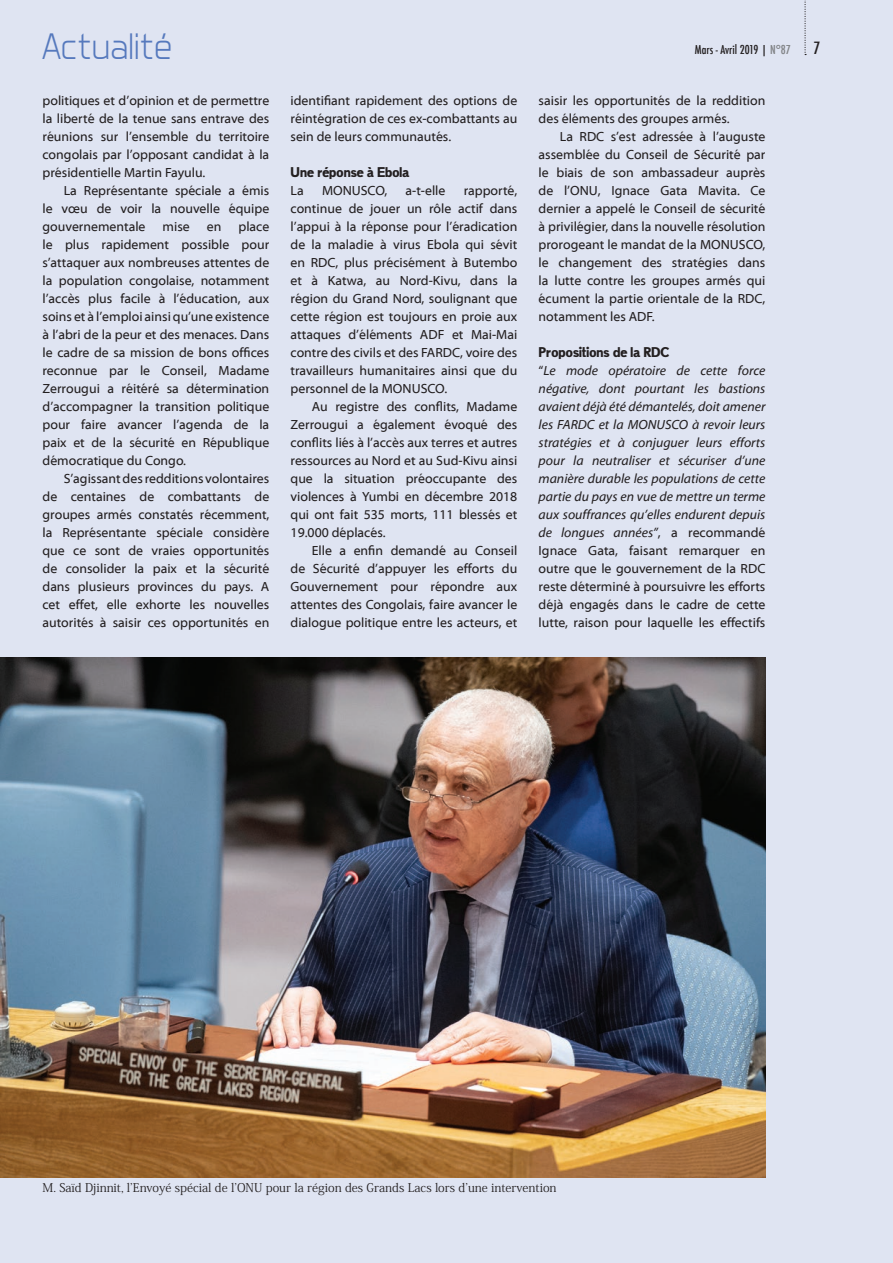
<style>
.page{position:relative;width:893px;height:1263px;background:#dfe4f2}
.page>*{position:absolute;margin:0;border:0;box-sizing:border-box;transform-origin:0 0}
.t1{font:300 37.5px "Aero Matics";color:#5679bd}
.t2{font:500 condensed 16.5px "Futura";color:#231f20}
.t3{font:13.5px "Maximum Impact";color:#231f20}
.t4{font:13.35px/18px "Myriad Web Pro";color:#231f20;text-align:justify}
.t5{font:italic 13.35px/18px "Myriad Web Pro";color:#231f20;text-align:justify}
.t6{font:12px "Koz Min Pr 6 N";color:#231f20}
.t7{font:500 condensed 12px "Futura";color:#231f20}
.s1{color:#808285}
.s2{font-style:normal}
</style>
<div class="page">
<img style="left:0;top:657px;width:765px;height:521px">
<svg style="left:804px;top:0;width:2px;height:55px"></svg>
<h1 class="t1" style="left:43px;top:24px;width:131px">Actualité</h1>
<p class="t7" style="left:695px;top:42px;width:97px">Mars - Avril 2019 | <span class="s1">N°87</span></p>
<p class="t2" style="left:814px;top:37px;width:8px">7</p>
<p class="t4" style="left:43px;top:92px;width:228px">politiques et d’opinion et de permettre la liberté de la tenue sans entrave des réunions sur l’ensemble du territoire congolais par l’opposant candidat à la présidentielle Martin Fayulu.</p>
<p class="t4" style="left:43px;top:182px;width:228px;text-indent:21px">La Représentante spéciale a émis le vœu de voir la nouvelle équipe gouvernementale</p>
<p class="t4" style="left:43px;top:218px;width:228px;text-indent:196px">place le plus rapidement possible pour s’attaquer aux nombreuses attentes de la population congolaise, notamment l’accès plus facile à l’éducation, aux soins et à l’emploi ainsi qu’une existence à l’abri de la peur et des menaces. Dans le cadre de sa mission de bons offices reconnue par le Conseil, Madame Zerrougui a réitéré sa détermination d’accompagner la transition politique pour faire avancer l’agenda de la paix et de la sécurité en République démocratique du Congo.</p>
<p class="t4" style="left:43px;top:470px;width:228px;text-indent:21px">S’agissant des redditions volontaires de centaines de combattants de groupes armés constatés récemment, la Représentante spéciale considère que ce sont de vraies opportunités de consolider la paix et la sécurité dans plusieurs provinces du pays. A cet effet, elle exhorte les nouvelles autorités à saisir ces opportunités en</p>
<p class="t4" style="left:163px;top:218px;width:29px">mise</p>
<p class="t4" style="left:207px;top:218px;width:16px">en</p>
<p class="t4" style="left:291px;top:92px;width:228px">identifiant rapidement des options de réintégration de ces ex-combattants au sein de leurs communautés.</p>
<p class="t3" style="left:291px;top:164px;width:120px">Une réponse à Ebola</p>
<p class="t4" style="left:291px;top:182px;width:15px">La</p>
<p class="t4" style="left:322px;top:182px;width:67px">MONUSCO,</p>
<p class="t4" style="left:406px;top:182px;width:41px">a-t-elle</p>
<p class="t4" style="left:291px;top:182px;width:228px;text-indent:173px">rapporté, continue de jouer un rôle actif dans l’appui à la réponse pour l’éradication de la maladie à virus Ebola qui sévit en RDC, plus précisément à Butembo et à Katwa, au Nord-Kivu, dans la région du Grand Nord, soulignant que cette région est toujours en proie aux attaques d’éléments ADF et Mai-Mai contre des civils et des FARDC, voire des travailleurs humanitaires ainsi que du personnel de la MONUSCO.</p>
<p class="t4" style="left:291px;top:398px;width:228px;text-indent:21px">Au registre des conflits, Madame Zerrougui a également évoqué des conflits liés à l’accès aux terres et autres ressources au Nord et au Sud-Kivu ainsi que la situation préoccupante des violences à Yumbi en décembre 2018 qui ont fait 535 morts, 111 blessés et 19.000 déplacés.</p>
<p class="t4" style="left:291px;top:542px;width:228px;text-indent:21px">Elle a enfin demandé au Conseil de Sécurité d’appuyer les efforts du Gouvernement pour répondre aux attentes des Congolais, faire avancer le dialogue politique entre les acteurs, et</p>
<p class="t4" style="left:539px;top:92px;width:228px">saisir les opportunités de la reddition des éléments des groupes armés.</p>
<p class="t4" style="left:539px;top:128px;width:228px;text-indent:21px">La RDC s’est adressée à l’auguste assemblée du Conseil de Sécurité par le biais de son ambassadeur auprès de l’ONU, Ignace Gata Mavita. Ce dernier a appelé le Conseil de sécurité à privilégier, dans la nouvelle résolution prorogeant le mandat de la MONUSCO, le changement des stratégies dans la lutte contre les groupes armés qui écument la partie orientale de la RDC, notamment les ADF.</p>
<p class="t3" style="left:539px;top:344px;width:132px">Propositions de la RDC</p>
<p class="t5" style="left:539px;top:362px;width:228px"><span class="s2">“</span>Le mode opératoire de cette force négative, dont pourtant les bastions avaient déjà été démantelés, doit amener les FARDC et la MONUSCO à revoir leurs stratégies et à conjuguer leurs efforts pour la neutraliser et sécuriser d’une manière durable les populations de cette partie du pays en vue de mettre un terme aux souffrances qu’elles endurent depuis de longues années”<span class="s2">, a recommandé Ignace Gata, faisant remarquer en outre que le gouvernement de la RDC reste déterminé à poursuivre les efforts déjà engagés dans le cadre de cette lutte, raison pour laquelle les effectifs</span></p>
<p class="t6" style="left:43px;top:1181px;width:515px">M. Saïd Djinnit, l’Envoyé spécial de l’ONU pour la région des Grands Lacs lors d’une intervention</p>
</div>
